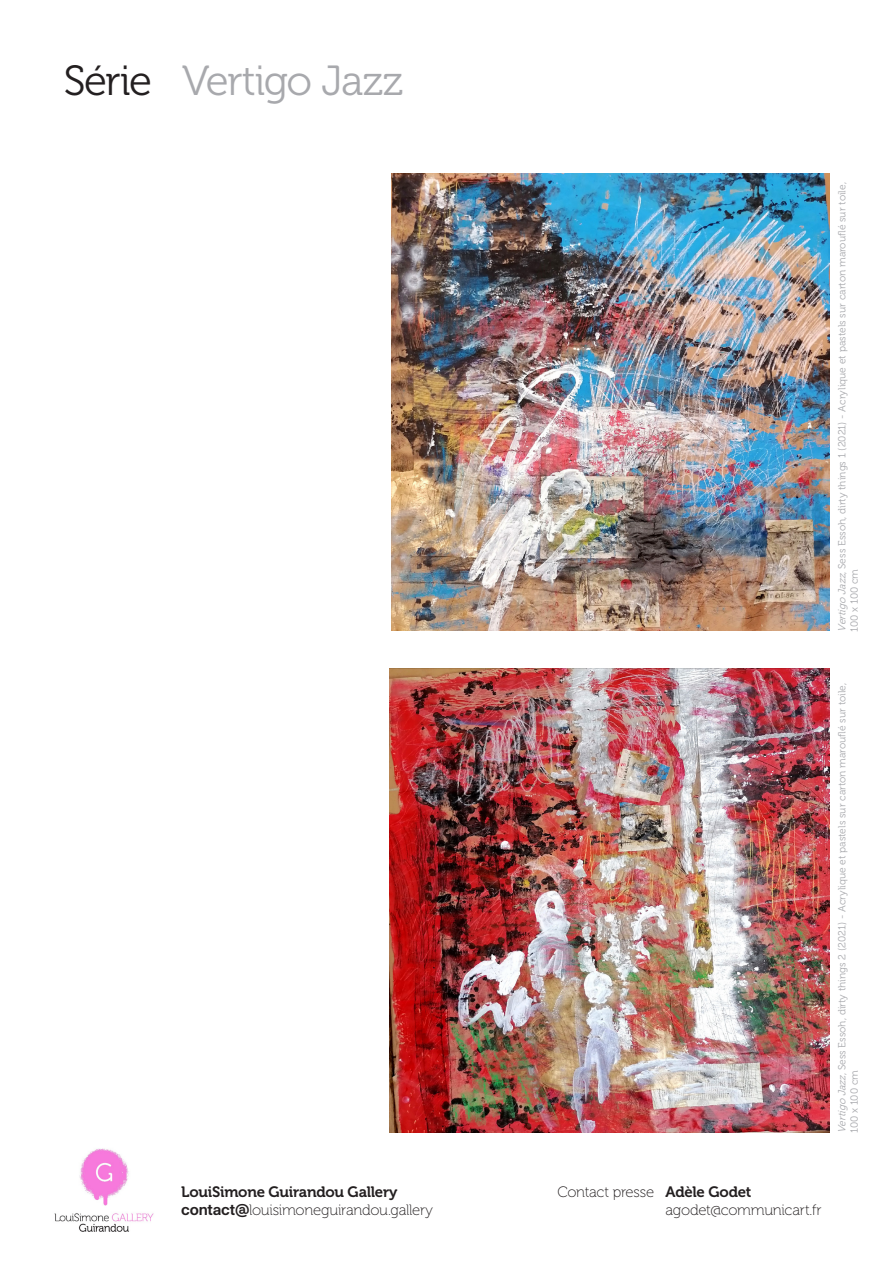
<style>
.page{position:relative;width:893px;height:1263px;background:#fff}
.page>*{position:absolute;margin:0;border:0;box-sizing:border-box;transform-origin:0 0}
.t1{font:42px "Museo 300";letter-spacing:-.035em;color:#a8a9ad}
.t2{font:15px/18px "Museo 100";letter-spacing:-.02em;color:#231f20}
.t3{font:15px "Museo 700";letter-spacing:-.015em;color:#231f20}
.t4{font:10.35px/12.3px "Museo 300";color:#a8a9ad}
.s1{color:#231f20}
.s2{font-family:"Studio Pro GCB";font-weight:700}
.s3{font-style:italic}
.s4{font-family:"Museo 700"}
</style>
<div class="page">
<img style="left:54px;top:1148px;width:100px;height:84px">
<img style="left:391px;top:173px;width:438px;height:458px">
<img style="left:389px;top:668px;width:440px;height:465px">
<p class="t1" style="left:64px;top:58px;width:341px"><span class="s1">Série</span> Vertigo Jazz</p>
<h2 class="t3" style="left:181px;top:1183px;width:218px">LouiSimone Guirandou Gallery</h2>
<h2 class="t2" style="left:181px;top:1201px;width:254px"><span class="s2">contact@</span>louisimoneguirandou.gallery</h2>
<p class="t4" style="left:836px;top:631px;width:451px;rotate:-90deg"><span class="s3">Vertigo Jazz</span>, Sess Essoh, dirty things 1 (2021) - Acrylique et pastels sur carton marouflé sur toile,<br>100 x 100 cm</p>
<p class="t4" style="left:836px;top:1133px;width:452px;rotate:-90deg"><span class="s3">Vertigo Jazz</span>, Sess Essoh, dirty things 2 (2021) - Acrylique et pastels sur carton marouflé sur toile,<br>100 x 100 cm</p>
<h2 class="t2" style="left:665px;top:1183px;width:158px;text-indent:-108px">Contact presse <span class="s4">Adèle Godet </span>agodet@communicart.fr</h2>
</div>
